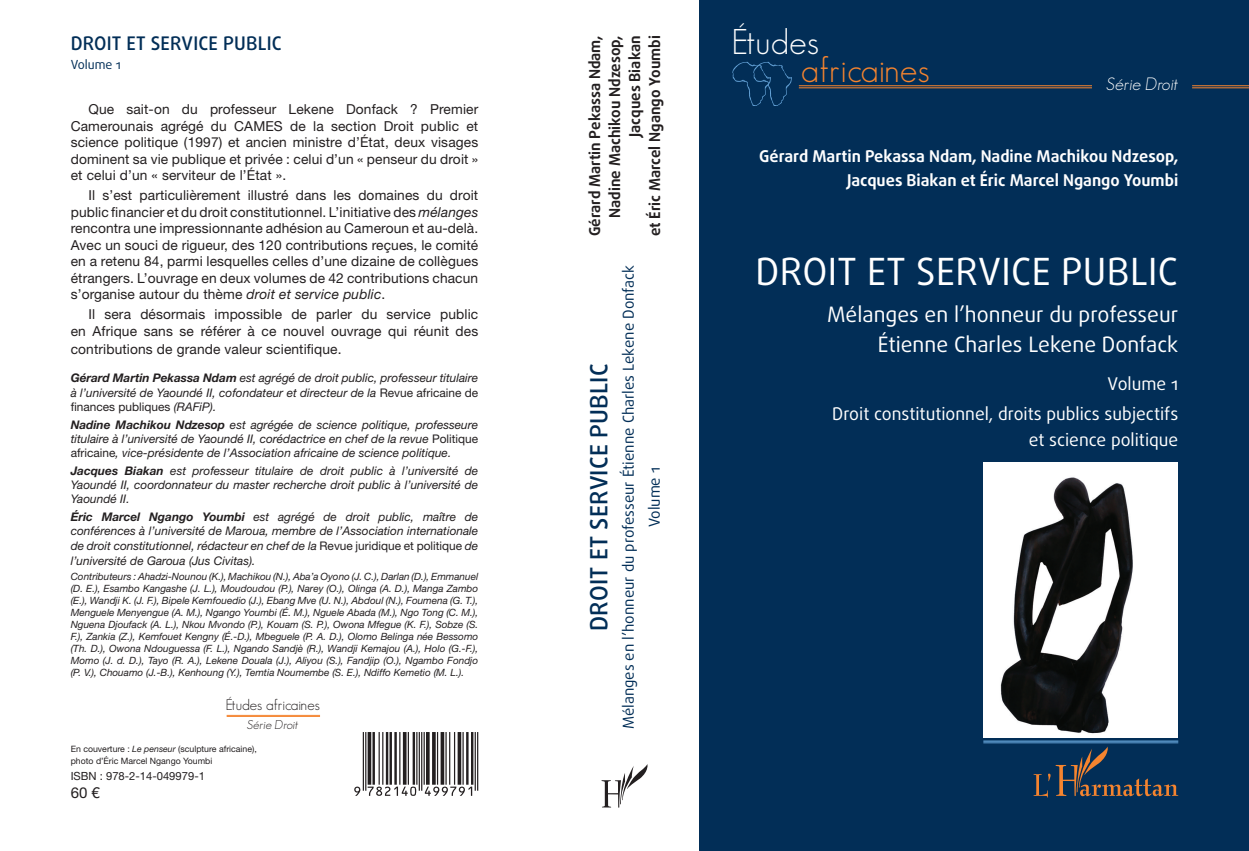
<style>
.page{position:relative;width:1249px;height:851px;background:#fff}
.page>*{position:absolute;margin:0;border:0;box-sizing:border-box;transform-origin:0 0}
.t1{font:37.5px "Daxline Pro";letter-spacing:.01em;color:#fff}
.t2{font:300 35px "Geosans";letter-spacing:.01em;color:#f5842f}
.t3{font:300 35px "Geosans";letter-spacing:.01em;color:#fff}
.t4{font:500 23.75px "Daxline Pro";letter-spacing:.01em;color:#022e57}
.t5{font:21.25px/30px "Daxline Pro";color:#fff;text-align:right}
.t6{font:500 18.75px "Daxline Pro";letter-spacing:.01em;color:#022e57}
.t7{font:17.5px/30px "Daxline Pro";color:#fff;text-align:right}
.t8{font:italic 300 17.5px "Geosans";color:#fff}
.t9{font:700 16.25px/24px "Daxline Pro";color:#fff;text-align:right}
.t10{font:700 15px/20px "Daxline Pro";color:#231f20;text-align:right}
.t11{font:15px/26.2px "Daxline Pro";color:#022e57;text-align:center}
.t12{font:300 15px "Geosans";color:#231f20}
.t13{font:15px "Helvetica Neue LT Std";color:#231f20}
.t14{font:13.75px/16.5px "Helvetica Neue LT Std";letter-spacing:.01em;color:#231f20;text-align:justify}
.t15{font:italic 300 12.5px "Geosans";color:#231f20}
.t16{font:12.5px "Daxline Pro";color:#022e57}
.t17{font:italic 11.88px/14.2px "Helvetica Neue LT Std";color:#231f20;text-align:justify}
.t18{font:11.25px "Helvetica Neue LT Std";color:#231f20}
.t19{font:italic 10px/12px "Helvetica Neue LT Std";color:#231f20;text-align:justify}
.t20{font:8.75px/11.2px "Helvetica Neue LT Std";color:#231f20}
.s1{font-style:italic}
.s2{font-weight:700}
.s3{font-style:normal}
</style>
<div class="page">
<div style="left:699px;top:0;width:550px;height:850px;background:#022e57"></div>
<svg style="left:1033px;top:746px;width:145px;height:51px"></svg>
<hr style="left:227px;top:715px;width:93px;height:1px;background:#f5842f">
<hr style="left:227px;top:716px;width:93px;height:1px;background:#f5842f">
<svg style="left:601px;top:764px;width:47px;height:43px"></svg>
<hr style="left:477px;top:732px;width:1px;height:58px;background:#231f20">
<hr style="left:475px;top:732px;width:1px;height:58px;background:#231f20">
<hr style="left:471px;top:732px;width:2px;height:52px;background:#231f20">
<hr style="left:466px;top:732px;width:2px;height:52px;background:#231f20">
<hr style="left:462px;top:732px;width:2px;height:52px;background:#231f20">
<hr style="left:458px;top:732px;width:3px;height:52px;background:#231f20">
<hr style="left:454px;top:732px;width:1px;height:52px;background:#231f20">
<hr style="left:449px;top:732px;width:1px;height:52px;background:#231f20">
<hr style="left:445px;top:732px;width:2px;height:52px;background:#231f20">
<svg style="left:440px;top:732px;width:4px;height:52px"></svg>
<hr style="left:437px;top:732px;width:1px;height:52px;background:#231f20">
<svg style="left:432px;top:732px;width:4px;height:52px"></svg>
<svg style="left:426px;top:732px;width:4px;height:52px"></svg>
<hr style="left:423px;top:732px;width:2px;height:52px;background:#231f20">
<hr style="left:421px;top:732px;width:1px;height:58px;background:#231f20">
<hr style="left:419px;top:732px;width:1px;height:58px;background:#231f20">
<hr style="left:416px;top:732px;width:1px;height:52px;background:#231f20">
<hr style="left:413px;top:732px;width:2px;height:52px;background:#231f20">
<hr style="left:408px;top:732px;width:1px;height:52px;background:#231f20">
<hr style="left:403px;top:732px;width:3px;height:52px;background:#231f20">
<hr style="left:399px;top:732px;width:1px;height:52px;background:#231f20">
<hr style="left:394px;top:732px;width:3px;height:52px;background:#231f20">
<hr style="left:389px;top:732px;width:3px;height:52px;background:#231f20">
<hr style="left:386px;top:732px;width:2px;height:52px;background:#231f20">
<hr style="left:382px;top:732px;width:1px;height:52px;background:#231f20">
<hr style="left:378px;top:732px;width:2px;height:52px;background:#231f20">
<hr style="left:372px;top:732px;width:3px;height:52px;background:#231f20">
<hr style="left:368px;top:732px;width:3px;height:52px;background:#231f20">
<hr style="left:365px;top:732px;width:1px;height:58px;background:#231f20">
<hr style="left:363px;top:732px;width:1px;height:58px;background:#231f20">
<svg style="left:354px;top:786px;width:118px;height:9px"></svg>
<img style="left:984px;top:462px;width:193px;height:275px">
<hr style="left:983px;top:740px;width:195px;height:1px;background:#64a2d7">
<hr style="left:983px;top:742px;width:195px;height:1px;background:#64a2d7">
<svg style="left:732px;top:62px;width:60px;height:44px"></svg>
<hr style="left:799px;top:85px;width:293px;height:1px;background:#f5842f">
<hr style="left:799px;top:88px;width:293px;height:1px;background:#f5842f">
<hr style="left:1192px;top:85px;width:57px;height:1px;background:#f5842f">
<hr style="left:1192px;top:88px;width:57px;height:1px;background:#f5842f">
<h3 class="t6" style="left:71px;top:31px;width:212px">DROIT ET SERVICE PUBLIC</h3>
<p class="t16" style="left:71px;top:56px;width:52px">Volume 1</p>
<p class="t14" style="left:71px;top:101px;width:409px;text-indent:18px">Que sait-on du professeur Lekene Donfack ? Premier Camerounais agrégé du CAMES de la section Droit public et science politique (1997) et ancien ministre d’État, deux visages dominent sa vie publique et privée : celui d’un « penseur du droit » et celui d’un « serviteur de l’État ».</p>
<p class="t14" style="left:71px;top:187px;width:409px;text-indent:18px">Il s’est particulièrement illustré dans les domaines du droit public financier et du droit constitutionnel. L’initiative des <span class="s1">mélanges </span>rencontra une impressionnante adhésion au Cameroun et au-delà.<br>Avec un souci de rigueur, des 120 contributions reçues, le comité en a retenu 84, parmi lesquelles celles d’une dizaine de collègues étrangers. L’ouvrage en deux volumes de 42 contributions chacun s’organise autour du thème <span class="s1">droit et service public</span>.</p>
<p class="t14" style="left:71px;top:306px;width:409px;text-align:right">Il sera désormais impossible de parler du service public en Afrique sans se référer à ce nouvel ouvrage qui réunit des</p>
<p class="t14" style="left:71px;top:340px;width:272px">contributions de grande valeur scientifique.</p>
<p class="t17" style="left:71px;top:370px;width:409px"><span class="s2">Gérard Martin Pekassa Ndam</span> est agrégé de droit public, professeur titulaire à l’université de Yaoundé II, cofondateur et directeur de la <span class="s3">Revue africaine de finances publiques</span> (RAFiP).</p>
<p class="t17" style="left:71px;top:417px;width:409px"><span class="s2">Nadine Machikou Ndzesop</span> est agrégée de science politique, professeure titulaire à l’université de Yaoundé II, corédactrice en chef de la revue <span class="s3">Politique africaine</span>, vice-présidente de l’Association africaine de science politique.</p>
<p class="t17" style="left:71px;top:463px;width:409px"><span class="s2">Jacques Biakan</span> est professeur titulaire de droit public à l’université de Yaoundé II, coordonnateur du master recherche droit public à l’université de Yaoundé II.</p>
<p class="t17" style="left:71px;top:509px;width:409px"><span class="s2">Éric Marcel Ngango Youmbi</span> est agrégé de droit public, maître de conférences à l’université de Maroua, membre de l’Association internationale de droit constitutionnel, rédacteur en chef de la <span class="s3">Revue juridique et politique</span> de l’université de Garoua (Jus Civitas).</p>
<p class="t19" style="left:71px;top:570px;width:409px">Contributeurs : Ahadzi-Nounou (K.), Machikou (N.), Aba’a Oyono (J. C.), Darlan (D.), Emmanuel (D. E.), Esambo Kangashe (J. L.), Moudoudou (P.), Narey (O.), Olinga (A. D.), Manga Zambo (E.), Wandji K. (J. F.), Bipele Kemfouedio (J.), Ebang Mve (U. N.), Abdoul (N.), Foumena (G. T.), Menguele Menyengue (A. M.), Ngango Youmbi (É. M.), Nguele Abada (M.), Ngo Tong (C. M.), Nguena Djoufack (A. L.), Nkou Mvondo (P.), Kouam (S. P.), Owona Mfegue (K. F.), Sobze (S.<br>F.), Zankia (Z.), Kemfouet Kengny (É.-D.), Mbeguele (P. A. D.), Olomo Belinga née Bessomo (Th. D.), Owona Ndouguessa (F. L.), Ngando Sandjè (R.), Wandji Kemajou (A.), Holo (G.-F.), Momo (J. d. D.), Tayo (R. A.), Lekene Douala (J.), Aliyou (S.), Fandjip (O.), Ngambo Fondjo (P. V.), Chouamo (J.-B.), Kenhoung (Y.), Temtia Noumembe (S. E.), Ndiffo Kemetio (M. L.).</p>
<p class="t12" style="left:226px;top:696px;width:95px">Études africaines</p>
<p class="t15" style="left:247px;top:717px;width:53px">Série Droit</p>
<p class="t20" style="left:71px;top:743px;width:188px">En couverture : <span class="s1">Le penseur</span> (sculpture africaine), photo d’Éric Marcel Ngango Youmbi</p>
<p class="t18" style="left:71px;top:769px;width:136px">ISBN : 978-2-14-049979-1</p>
<p class="t13" style="left:71px;top:783px;width:31px">60 €</p>
<p class="t10" style="left:585px;top:236px;width:202px;rotate:-90deg">Gérard Martin Pekassa Ndam,<br>Nadine Machikou Ndzesop,<br>Jacques Biakan<br>et Éric Marcel Ngango Youmbi</p>
<h3 class="t4" style="left:583px;top:630px;width:269px;rotate:-90deg">DROIT ET SERVICE PUBLIC</h3>
<p class="t11" style="left:615px;top:729px;width:466px;rotate:-90deg">Mélanges en l’honneur du professeur Étienne Charles Lekene Donfack<br>Volume 1</p>
<h2 class="t3" style="left:732px;top:22px;width:88px">Études</h2>
<h2 class="t2" style="left:801px;top:50px;width:130px">africaines</h2>
<p class="t8" style="left:1106px;top:74px;width:73px">Série Droit</p>
<p class="t9" style="left:759px;top:144px;width:421px">Gérard Martin Pekassa Ndam, Nadine Machikou Ndzesop,<br>Jacques Biakan et Éric Marcel Ngango Youmbi</p>
<h1 class="t1" style="left:755px;top:246px;width:424px">DROIT ET SERVICE PUBLIC</h1>
<h3 class="t5" style="left:827px;top:300px;width:353px">Mélanges en l’honneur du professeur<br>Étienne Charles Lekene Donfack</h3>
<p class="t7" style="left:832px;top:368px;width:347px">Volume 1<br>Droit constitutionnel, droits publics subjectifs</p>
<p class="t7" style="left:1028px;top:425px;width:151px">et science politique</p>
</div>
